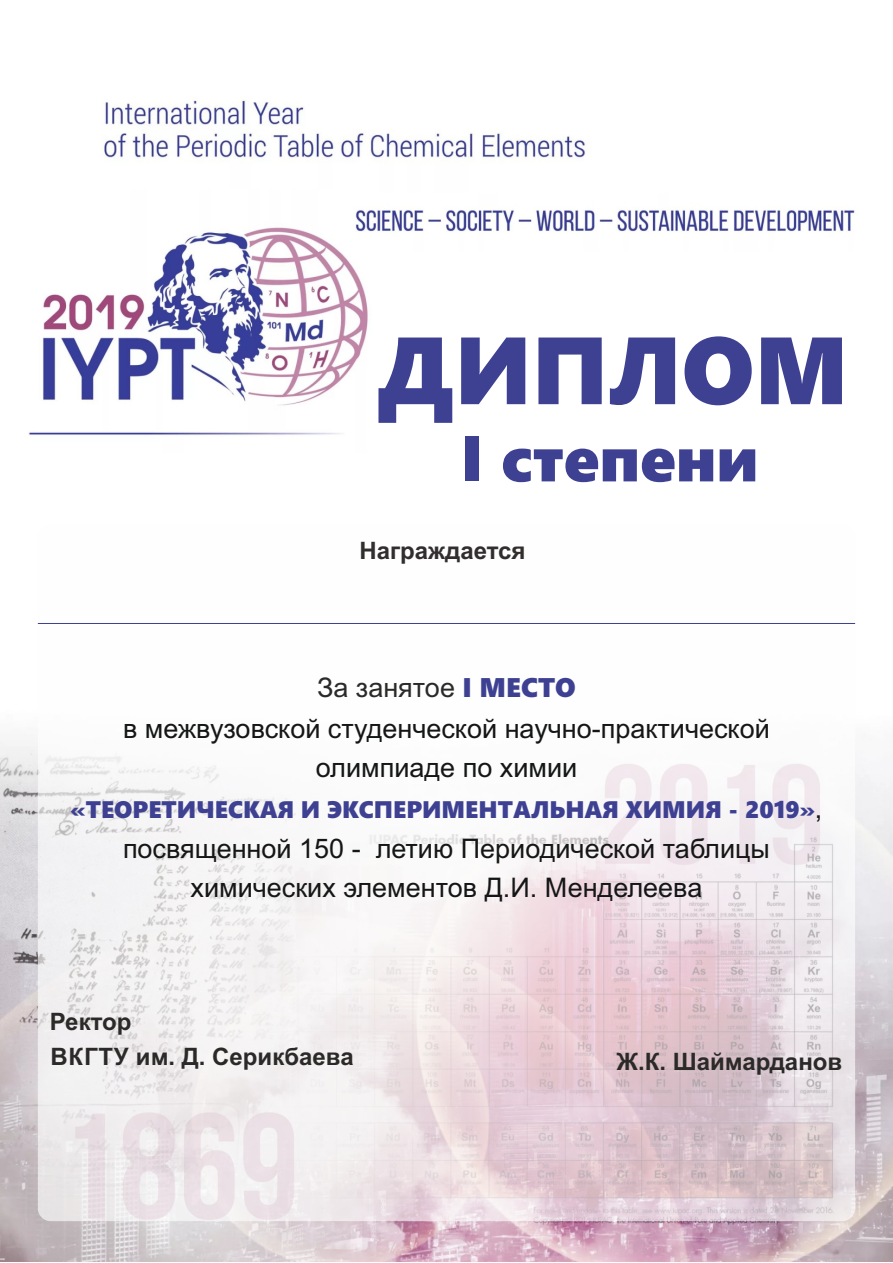
<style>
.page{position:relative;width:893px;height:1263px;background:#fff}
.page>*{position:absolute;margin:0;border:0;box-sizing:border-box;transform-origin:0 0}
.t1{font:95.25px "Segoe UI Black";color:#3e4192}
.t2{font:64.05px "Segoe UI Black";color:#3e4192}
.t3{font:27px/39.9px "Arial";color:#151616;text-align:center}
.t4{font:24px "Segoe UI Black";color:#3e4192}
.t5{font:700 24px/34.8px "Arial";color:#2b2a29}
.t6{font:700 24px "Arial";color:#312e2d}
.s1{color:#2b2a29}
.s2{font-family:"Segoe UI Black";color:#3e4192}
.s3{font-family:"Arial";font-size:27px;color:#151616}
</style>
<div class="page">
<img style="left:0;top:100px;width:893px;height:1162px">
<img style="left:20px;top:224px;width:873px;height:442px">
<img style="left:22px;top:190px;width:350px;height:262px">
<img style="left:345px;top:194px;width:513px;height:57px">
<div style="left:38px;top:524px;width:817px;height:697px;background:#fefefe;border-radius:13px;opacity:.64"></div>
<hr style="left:38px;top:623px;width:817px;height:1px;background:#3e4192">
<h1 class="t1" style="left:378px;top:335px;width:472px">ДИПЛОМ</h1>
<h2 class="t2" style="left:461px;top:435px;width:299px">I степени</h2>
<p class="t6" style="left:359px;top:541px;width:168px">Награждается</p>
<p class="t3" style="left:123px;top:670px;width:648px"><span class="s1">За занятое</span> <span class="s2">I МЕСТО<br></span>в межвузовской студенческой научно-практической олимпиаде по химии</p>
<p class="t4" style="left:71px;top:800px;width:753px">«ТЕОРЕТИЧЕСКАЯ И ЭКСПЕРИМЕНТАЛЬНАЯ ХИМИЯ - 2019»<span class="s3">,</span></p>
<p class="t3" style="left:123px;top:831px;width:648px;line-height:39.2px">посвященной 150 - летию Периодической таблицы химических элементов Д.И. Менделеева</p>
<p class="t5" style="left:50px;top:1006px;width:305px">Ректор<br>ВКГТУ им. Д. Серикбаева</p>
<p class="t5" style="left:616px;top:1046px;width:227px">Ж.К. Шаймарданов</p>
</div>
